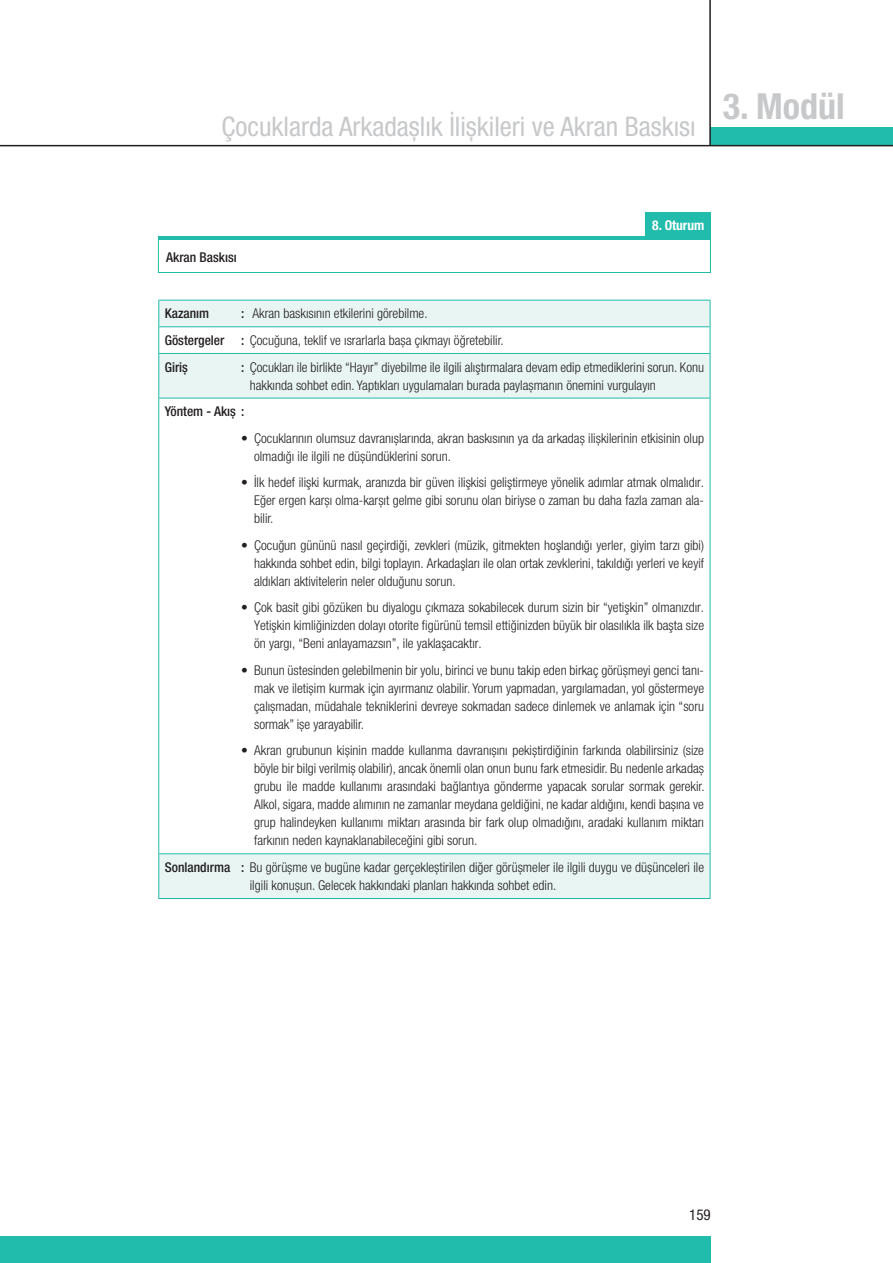
<style>
.page{position:relative;width:893px;height:1263px;background:#fff}
.page>*{position:absolute;margin:0;border:0;box-sizing:border-box;transform-origin:0 0}
.t1{font:700 condensed 36px "Helvetica Neue LT Pro";color:#c7c8ca}
.t2{font:condensed 27px "Helvetica Neue LT Pro";color:#c7c8ca}
.t3{font:condensed 15px "Helvetica Neue LT Pro";color:#231f20}
.t4{font:300 condensed 13.5px/18px "Helvetica Neue LT Pro";color:#231f20;text-align:justify}
.t5{font:500 condensed 13.5px "Helvetica Neue LT Pro";color:#231f20}
.t6{font:700 condensed 13.5px "Helvetica Neue LT Pro";color:#fff}
.s1{font-weight:500}
</style>
<div class="page">
<div style="left:710px;top:127px;width:183px;height:19px;background:#22bcac"></div>
<hr style="left:0;top:145px;width:893px;height:1px;background:#231f20">
<hr style="left:709px;top:0;width:2px;height:146px;background:#231f20">
<div style="left:0;top:1236px;width:711px;height:27px;background:#22bcac"></div>
<div style="left:158px;top:238px;width:553px;height:35px;border:1px solid #22bcac"></div>
<div style="left:646px;top:213px;width:65px;height:25px;background:#22bcac"></div>
<hr style="left:158px;top:236px;width:553px;height:4px;background:#22bcac">
<div style="left:159px;top:301px;width:551px;height:597px;background:#e8f5f3"></div>
<svg style="left:159px;top:327px;width:551px;height:526px"></svg>
<hr style="left:158px;top:300px;width:552px;height:1px;background:#22bcac">
<hr style="left:158px;top:326px;width:552px;height:1px;background:#22bcac">
<svg style="left:158px;top:300px;width:1px;height:53px"></svg>
<svg style="left:710px;top:300px;width:1px;height:53px"></svg>
<hr style="left:158px;top:353px;width:552px;height:1px;background:#22bcac">
<hr style="left:158px;top:354px;width:1px;height:44px;background:#22bcac">
<hr style="left:710px;top:354px;width:1px;height:44px;background:#22bcac">
<hr style="left:158px;top:398px;width:552px;height:1px;background:#22bcac">
<hr style="left:158px;top:398px;width:1px;height:455px;background:#22bcac">
<hr style="left:710px;top:398px;width:1px;height:455px;background:#22bcac">
<hr style="left:158px;top:853px;width:552px;height:1px;background:#22bcac">
<hr style="left:158px;top:854px;width:1px;height:44px;background:#22bcac">
<hr style="left:710px;top:854px;width:1px;height:44px;background:#22bcac">
<hr style="left:158px;top:898px;width:552px;height:1px;background:#22bcac">
<h2 class="t2" style="left:222px;top:111px;width:476px">Çocuklarda Arkadaşlık İlişkileri ve Akran Baskısı</h2>
<h1 class="t1" style="left:723px;top:85px;width:123px">3. Modül</h1>
<p class="t5" style="left:166px;top:249px;width:72px">Akran Baskısı</p>
<p class="t6" style="left:652px;top:217px;width:54px">8. Oturum</p>
<p class="t4" style="left:165px;top:300px;width:340px;line-height:26.7px;text-align:left;text-indent:77px"><span class="s1">:</span> Akran baskısının etkilerini görebilme.<br><span class="s1">Göstergeler :</span> Çocuğuna, teklif ve ısrarlarla başa çıkmayı öğretebilir.<br><span class="s1">Giriş</span></p>
<p class="t5" style="left:165px;top:305px;width:46px">Kazanım</p>
<p class="t4" style="left:250px;top:358px;width:456px;text-indent:-9px"><span class="s1">:</span> Çocukları ile birlikte “Hayır” diyebilme ile ilgili alıştırmalara devam edip etmediklerini sorun. Konu hakkında sohbet edin. Yaptıkları uygulamaları burada paylaşmanın önemini vurgulayın</p>
<p class="t5" style="left:165px;top:403px;width:81px">Yöntem - Akış :</p>
<p class="t4" style="left:254px;top:429px;width:451px;text-indent:-13px">• Çocuklarının olumsuz davranışlarında, akran baskısının ya da arkadaş ilişkilerinin etkisinin olup olmadığı ile ilgili ne düşündüklerini sorun.</p>
<p class="t4" style="left:254px;top:473px;width:452px;text-indent:-13px">• İlk hedef ilişki kurmak, aranızda bir güven ilişkisi geliştirmeye yönelik adımlar atmak olmalıdır.<br>Eğer ergen karşı olma-karşıt gelme gibi sorunu olan biriyse o zaman bu daha fazla zaman ala&shy;bilir.</p>
<p class="t4" style="left:254px;top:536px;width:452px;text-indent:-13px">• Çocuğun gününü nasıl geçirdiği, zevkleri (müzik, gitmekten hoşlandığı yerler, giyim tarzı gibi) hakkında sohbet edin, bilgi toplayın. Arkadaşları ile olan ortak zevklerini, takıldığı yerleri ve keyif aldıkları aktivitelerin neler olduğunu sorun.</p>
<p class="t4" style="left:254px;top:598px;width:452px;text-indent:-13px">• Çok basit gibi gözüken bu diyalogu çıkmaza sokabilecek durum sizin bir “yetişkin” olmanızdır.<br>Yetişkin kimliğinizden dolayı otorite figürünü temsil ettiğinizden büyük bir olasılıkla ilk başta size ön yargı, “Beni anlayamazsın”, ile yaklaşacaktır.</p>
<p class="t4" style="left:254px;top:661px;width:452px;text-indent:-13px">• Bunun üstesinden gelebilmenin bir yolu, birinci ve bunu takip eden birkaç görüşmeyi genci tanı&shy;mak ve iletişim kurmak için ayırmanız olabilir. Yorum yapmadan, yargılamadan, yol göstermeye çalışmadan, müdahale tekniklerini devreye sokmadan sadece dinlemek ve anlamak için “soru sormak” işe yarayabilir.</p>
<p class="t4" style="left:254px;top:741px;width:452px;text-indent:-13px">• Akran grubunun kişinin madde kullanma davranışını pekiştirdiğinin farkında olabilirsiniz (size böyle bir bilgi verilmiş olabilir), ancak önemli olan onun bunu fark etmesidir. Bu nedenle arkadaş grubu ile madde kullanımı arasındaki bağlantıya gönderme yapacak sorular sormak gerekir.<br>Alkol, sigara, madde alımının ne zamanlar meydana geldiğini, ne kadar aldığını, kendi başına ve grup halindeyken kullanımı miktarı arasında bir fark olup olmadığını, aradaki kullanım miktarı farkının neden kaynaklanabileceğini gibi sorun.</p>
<p class="t4" style="left:250px;top:858px;width:456px;text-indent:-85px"><span class="s1">Sonlandırma :</span> Bu görüşme ve bugüne kadar gerçekleştirilen diğer görüşmeler ile ilgili duygu ve düşünceleri ile ilgili konuşun. Gelecek hakkındaki planları hakkında sohbet edin.</p>
<p class="t3" style="left:689px;top:1206px;width:23px">159</p>
</div>
